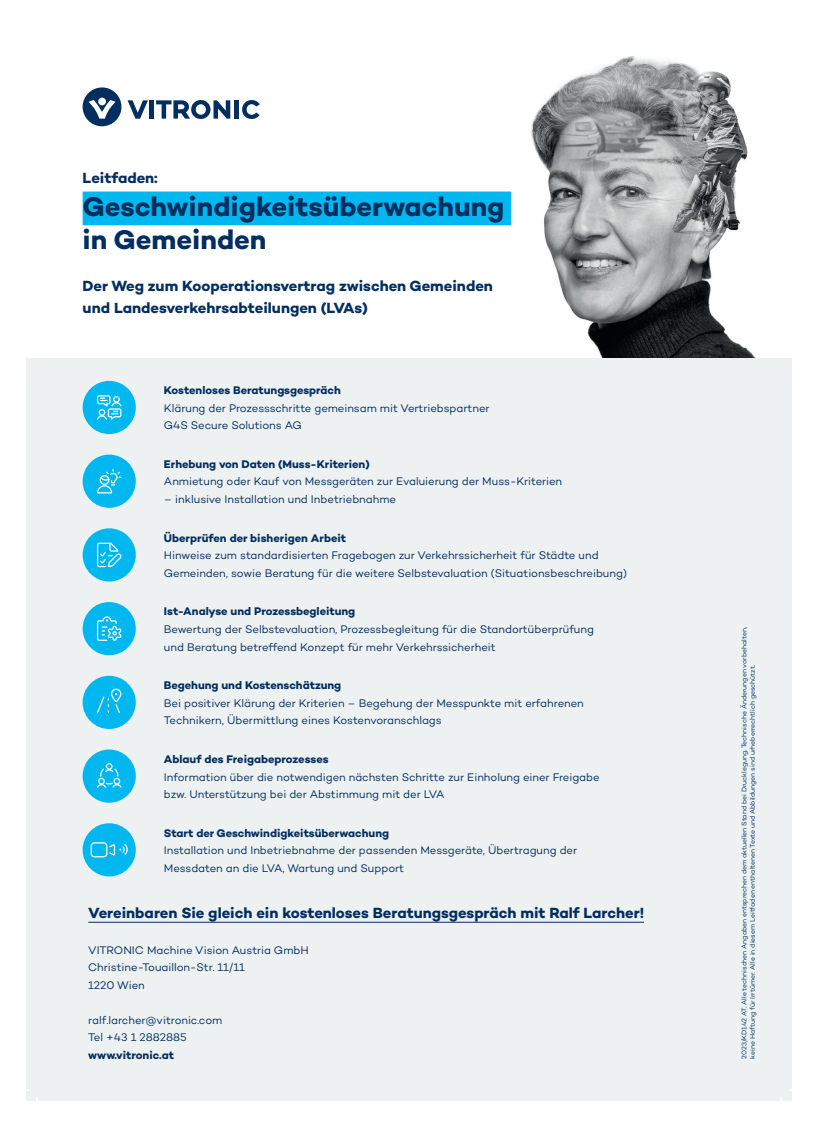
<style>
.page{position:relative;width:818px;height:1127px;background:#fff}
.page>*{position:absolute;margin:0;border:0;box-sizing:border-box;transform-origin:0 0}
.t1{font:700 27.5px/33px "Campton";color:#032e60}
.t2{font:700 15px/21.2px "Campton";letter-spacing:-.005em;color:#032e60}
.t3{font:11.25px/17.5px "Campton";letter-spacing:-.005em;color:#032e60}
.t4{font:700 11.25px "Campton";color:#032e60}
.t5{font:6.88px/8.2px "Campton";letter-spacing:-.005em;color:#032e60}
</style>
<div class="page">
<img style="left:531px;top:56px;width:225px;height:302px">
<div style="left:26px;top:358px;width:766px;height:742px;background:#edf1f1"></div>
<div style="left:83px;top:191px;width:428px;height:34px;background:#00b8ef"></div>
<svg style="left:83px;top:87px;width:38px;height:39px"></svg>
<hr style="left:150px;top:100px;width:4px;height:19px;background:#032e60">
<svg style="left:128px;top:100px;width:20px;height:19px"></svg>
<div style="left:234px;top:100px;width:5px;height:19px;background:#032e60"></div>
<svg style="left:242px;top:100px;width:18px;height:19px"></svg>
<svg style="left:156px;top:100px;width:74px;height:19px"></svg>
<div style="left:83px;top:454px;width:53px;height:53px;background:#00b8ef;border-radius:50%"></div>
<svg style="left:97px;top:469px;width:25px;height:25px"></svg>
<div style="left:83px;top:602px;width:53px;height:53px;background:#00b8ef;border-radius:50%"></div>
<svg style="left:97px;top:616px;width:25px;height:25px"></svg>
<div style="left:83px;top:528px;width:53px;height:53px;background:#00b8ef;border-radius:50%"></div>
<svg style="left:97px;top:542px;width:25px;height:26px"></svg>
<div style="left:83px;top:381px;width:53px;height:53px;background:#00b8ef;border-radius:50%"></div>
<svg style="left:97px;top:395px;width:25px;height:25px"></svg>
<div style="left:83px;top:749px;width:53px;height:53px;background:#00b8ef;border-radius:50%"></div>
<svg style="left:97px;top:763px;width:25px;height:25px"></svg>
<div style="left:83px;top:823px;width:53px;height:53px;background:#00b8ef;border-radius:50%"></div>
<svg style="left:90px;top:842px;width:38px;height:15px"></svg>
<div style="left:83px;top:675px;width:53px;height:53px;background:#00b8ef;border-radius:50%"></div>
<svg style="left:97px;top:688px;width:25px;height:25px"></svg>
<hr style="left:88px;top:921px;width:556px;height:1px;background:#032e60">
<h2 class="t2" style="left:83px;top:167px;width:77px">Leitfaden:</h2>
<h1 class="t1" style="left:83px;top:189px;width:423px">Geschwindigkeitsüberwachung in Gemeinden</h1>
<h2 class="t2" style="left:83px;top:275px;width:412px">Der Weg zum Kooperationsvertrag zwischen Gemeinden und Landesverkehrsabteilungen (LVAs)</h2>
<p class="t4" style="left:164px;top:383px;width:178px">Kostenloses Beratungsgespräch</p>
<p class="t3" style="left:164px;top:398px;width:327px">Klärung der Prozessschritte gemeinsam mit Vertriebspartner<br>G4S Secure Solutions AG</p>
<p class="t4" style="left:164px;top:456px;width:207px">Erhebung von Daten (Muss-Kriterien)</p>
<p class="t3" style="left:164px;top:472px;width:400px">Anmietung oder Kauf von Messgeräten zur Evaluierung der Muss-Kriterien</p>
<p class="t3" style="left:164px;top:490px;width:234px">– inklusive Installation und Inbetriebnahme</p>
<p class="t4" style="left:164px;top:530px;width:184px">Überprüfen der bisherigen Arbeit</p>
<p class="t3" style="left:164px;top:546px;width:464px">Hinweise zum standardisierten Fragebogen zur Verkehrssicherheit für Städte und<br>Gemeinden, sowie Beratung für die weitere Selbstevaluation (Situationsbeschreibung)</p>
<p class="t4" style="left:164px;top:604px;width:193px">Ist-Analyse und Prozessbegleitung</p>
<p class="t3" style="left:164px;top:620px;width:432px">Bewertung der Selbstevaluation, Prozessbegleitung für die Standortüberprüfung und Beratung betreffend Konzept für mehr Verkehrssicherheit</p>
<p class="t4" style="left:164px;top:678px;width:179px">Begehung und Kostenschätzung</p>
<p class="t3" style="left:164px;top:693px;width:421px">Bei positiver Klärung der Kriterien – Begehung der Messpunkte mit erfahrenen<br>Technikern, Übermittlung eines Kostenvoranschlags</p>
<p class="t4" style="left:164px;top:752px;width:166px">Ablauf des Freigabeprozesses</p>
<p class="t3" style="left:164px;top:767px;width:437px">Information über die notwendigen nächsten Schritte zur Einholung einer Freigabe bzw. Unterstützung bei der Abstimmung mit der LVA</p>
<p class="t4" style="left:164px;top:825px;width:227px">Start der Geschwindigkeitsüberwachung</p>
<p class="t3" style="left:164px;top:841px;width:415px">Installation und Inbetriebnahme der passenden Messgeräte, Übertragung der<br>Messdaten an die LVA, Wartung und Support</p>
<h2 class="t2" style="left:88px;top:902px;width:557px">Vereinbaren Sie gleich ein kostenloses Beratungsgespräch mit Ralf Larcher!</h2>
<p class="t3" style="left:88px;top:940px;width:222px">VITRONIC Machine Vision Austria GmbH<br>Christine-Touaillon-Str. 11/11<br>1220 Wien</p>
<p class="t3" style="left:88px;top:1010px;width:136px">ralf.larcher@vitronic.com<br>Tel +43 1 2882885</p>
<p class="t4" style="left:88px;top:1047px;width:87px">www.vitronic.at</p>
<p class="t5" style="left:740px;top:1058px;width:433px;rotate:-90deg">2023/KD142 AT. Alle technischen Angaben entsprechen dem aktuellen Stand bei Drucklegung. Technische Änderungen vorbehalten, keine Haftung für Irrtümer. Alle in diesem Leitfaden enthaltenen Texte und Abbildungen sind urheberrechtlich geschützt.</p>
</div>
